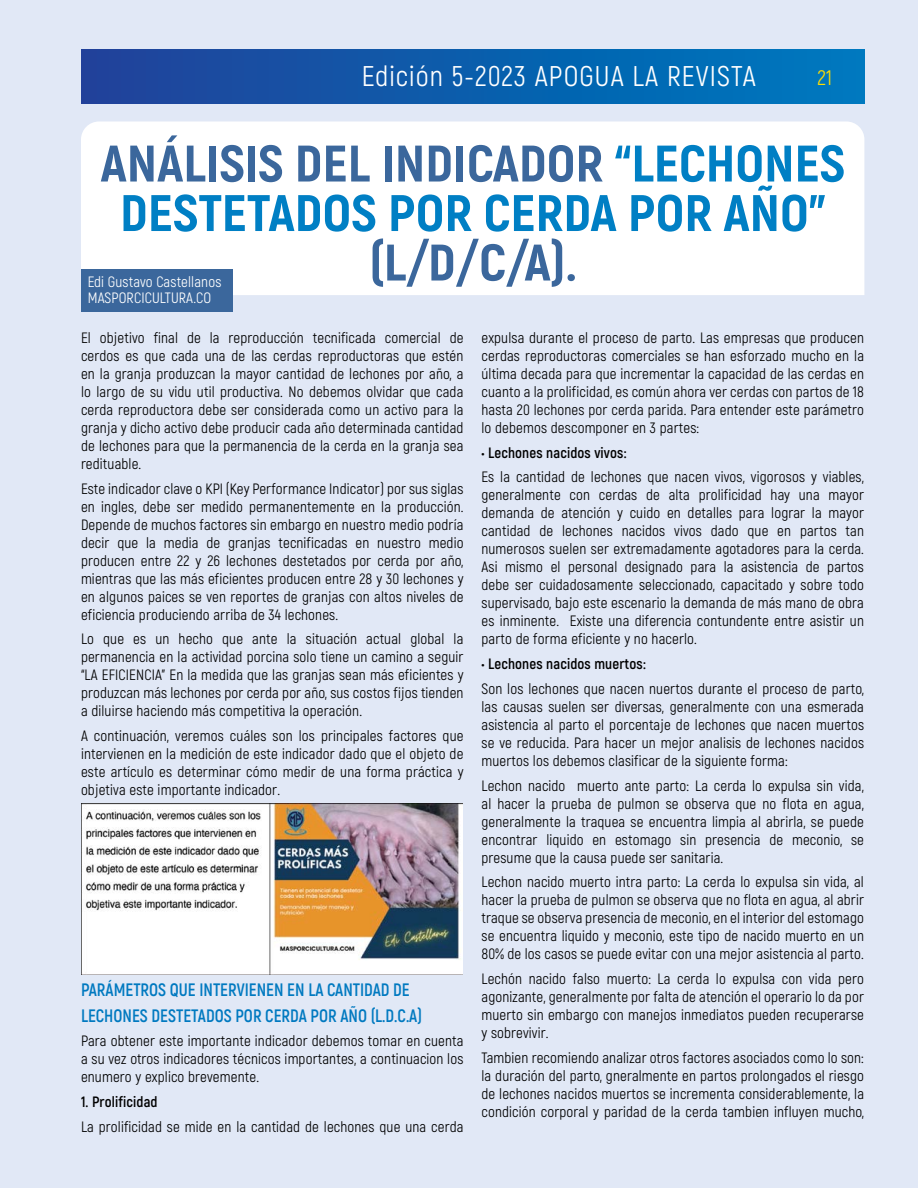
<style>
.page{position:relative;width:918px;height:1188px;background:#e1e8f6}
.page>*{position:absolute;margin:0;border:0;box-sizing:border-box;transform-origin:0 0}
.t1{font:800 51.3px/49.5px "Akrobat";color:#007fc4;text-align:center;scale:1.05 1}
.t2{font:800 51.3px "Akrobat";color:#3b679c;scale:1.05 1}
.t3{font:28.5px "Akrobat";letter-spacing:.04em;color:#fff}
.t4{font:21px "Akrobat";color:#fd0}
.t5{font:700 18px/25.2px "Akrobat";color:#0079c0;scale:.95 1}
.t6{font:15px/18px "Akrobat";letter-spacing:.01em;color:#000;text-align:justify}
.t7{font:700 15px "Akrobat";letter-spacing:.01em;color:#000}
.t8{font:15px/15.8px "Akrobat";letter-spacing:.01em;color:#fff}
.s1{color:#3b679c}
</style>
<div class="page">
<div style="left:81px;top:50px;width:783px;height:54px;background:linear-gradient(to right,#204199,#007abf)"></div>
<div style="left:81px;top:122px;width:783px;height:173px;background:#fff"></div>
<div style="left:81px;top:269px;width:151px;height:43px;background:#3b679c"></div>
<img style="left:82px;top:804px;width:380px;height:170px">
<h2 class="t3" style="left:362px;top:59px;width:396px">Edición 5-2023 APOGUA LA REVISTA</h2>
<h3 class="t4" style="left:818px;top:65px;width:16px">21</h3>
<h1 class="t1" style="left:101px;top:138px;width:711px"><span class="s1">ANÁLISIS DEL INDICADOR</span> “LECHONES<br>DESTETADOS POR CERDA POR AÑO”</h1>
<h1 class="t2" style="left:369px;top:230px;width:199px">(L/D/C/A).</h1>
<p class="t8" style="left:88px;top:274px;width:135px">Edi Gustavo Castellanos<br>MASPORCICULTURA.CO</p>
<p class="t6" style="left:81px;top:329px;width:384px">El objetivo final de la reproducción tecnificada comercial de cerdos es que cada una de las cerdas reproductoras que estén en la granja produzcan la mayor cantidad de lechones por año, a lo largo de su vidu util productiva. No debemos olvidar que cada cerda reproductora debe ser considerada como un activo para la granja y dicho activo debe producir cada año determinada cantidad de lechones para que la permanencia de la cerda en la granja sea redituable.</p>
<p class="t6" style="left:81px;top:479px;width:384px">Este indicador clave o KPI (Key Performance Indicator) por sus siglas en ingles, debe ser medido permanentemente en la producción.<br>Depende de muchos factores sin embargo en nuestro medio podría decir que la media de granjas tecnificadas en nuestro medio producen entre 22 y 26 lechones destetados por cerda por año, mientras que las más eficientes producen entre 28 y 30 lechones y en algunos paices se ven reportes de granjas con altos niveles de eficiencia produciendo arriba de 34 lechones.</p>
<p class="t6" style="left:81px;top:630px;width:384px">Lo que es un hecho que ante la situación actual global la permanencia en la actividad porcina solo tiene un camino a seguir “LA EFICIENCIA” En la medida que las granjas sean más eficientes y produzcan más lechones por cerda por año, sus costos fijos tienden a diluirse haciendo más competitiva la operación.</p>
<p class="t6" style="left:81px;top:727px;width:384px">A continuación, veremos cuáles son los principales factores que intervienen en la medición de este indicador dado que el objeto de este artículo es determinar cómo medir de una forma práctica y objetiva este importante indicador.</p>
<p class="t6" style="left:482px;top:329px;width:384px">expulsa durante el proceso de parto. Las empresas que producen cerdas reproductoras comerciales se han esforzado mucho en la última decada para que incrementar la capacidad de las cerdas en cuanto a la prolificidad, es común ahora ver cerdas con partos de 18 hasta 20 lechones por cerda parida. Para entender este parámetro lo debemos descomponer en 3 partes:</p>
<p class="t7" style="left:482px;top:443px;width:146px">• Lechones nacidos vivos:</p>
<p class="t6" style="left:482px;top:468px;width:384px">Es la cantidad de lechones que nacen vivos, vigorosos y viables, generalmente con cerdas de alta prolificidad hay una mayor demanda de atención y cuido en detalles para lograr la mayor cantidad de lechones nacidos vivos dado que en partos tan numerosos suelen ser extremadamente agotadores para la cerda.<br>Asi mismo el personal designado para la asistencia de partos debe ser cuidadosamente seleccionado, capacitado y sobre todo supervisado, bajo este escenario la demanda de más mano de obra es inminente. Existe una diferencia contundente entre asistir un parto de forma eficiente y no hacerlo.</p>
<p class="t7" style="left:482px;top:655px;width:166px">• Lechones nacidos muertos:</p>
<p class="t6" style="left:482px;top:680px;width:384px">Son los lechones que nacen nuertos durante el proceso de parto, las causas suelen ser diversas, generalmente con una esmerada asistencia al parto el porcentaje de lechones que nacen muertos se ve reducida. Para hacer un mejor analisis de lechones nacidos muertos los debemos clasificar de la siguiente forma:</p>
<p class="t6" style="left:482px;top:776px;width:384px">Lechon nacido muerto ante parto: La cerda lo expulsa sin vida, al hacer la prueba de pulmon se observa que no flota en agua, generalmente la traquea se encuentra limpia al abrirla, se puede encontrar liquido en estomago sin presencia de meconio, se presume que la causa puede ser sanitaria.</p>
<p class="t6" style="left:482px;top:873px;width:384px">Lechon nacido muerto intra parto: La cerda lo expulsa sin vida, al hacer la prueba de pulmon se observa que no flota en agua, al abrir traque se observa presencia de meconio, en el interior del estomago se encuentra liquido y meconio, este tipo de nacido muerto en un 80% de los casos se puede evitar con una mejor asistencia al parto.</p>
<p class="t6" style="left:482px;top:970px;width:384px">Lechón nacido falso muerto: La cerda lo expulsa con vida pero agonizante, generalmente por falta de atención el operario lo da por muerto sin embargo con manejos inmediatos pueden recuperarse y sobrevivir.</p>
<p class="t6" style="left:482px;top:1049px;width:384px">Tambien recomiendo analizar otros factores asociados como lo son: la duración del parto, gneralmente en partos prolongados el riesgo de lechones nacidos muertos se incrementa considerablemente, la condición corporal y paridad de la cerda tambien influyen mucho,</p>
<p class="t5" style="left:81px;top:977px;width:360px">PARÁMETROS QUE INTERVIENEN EN LA CANTIDAD DE<br>LECHONES DESTETADOS POR CERDA POR AÑO (L.D.C.A)</p>
<p class="t6" style="left:81px;top:1032px;width:384px">Para obtener este importante indicador debemos tomar en cuenta a su vez otros indicadores técnicos importantes, a continuacion los enumero y explico brevemente.</p>
<p class="t7" style="left:81px;top:1092px;width:78px">1. Prolificidad</p>
<p class="t6" style="left:81px;top:1118px;width:384px">La prolificidad se mide en la cantidad de lechones que una cerda</p>
</div>
